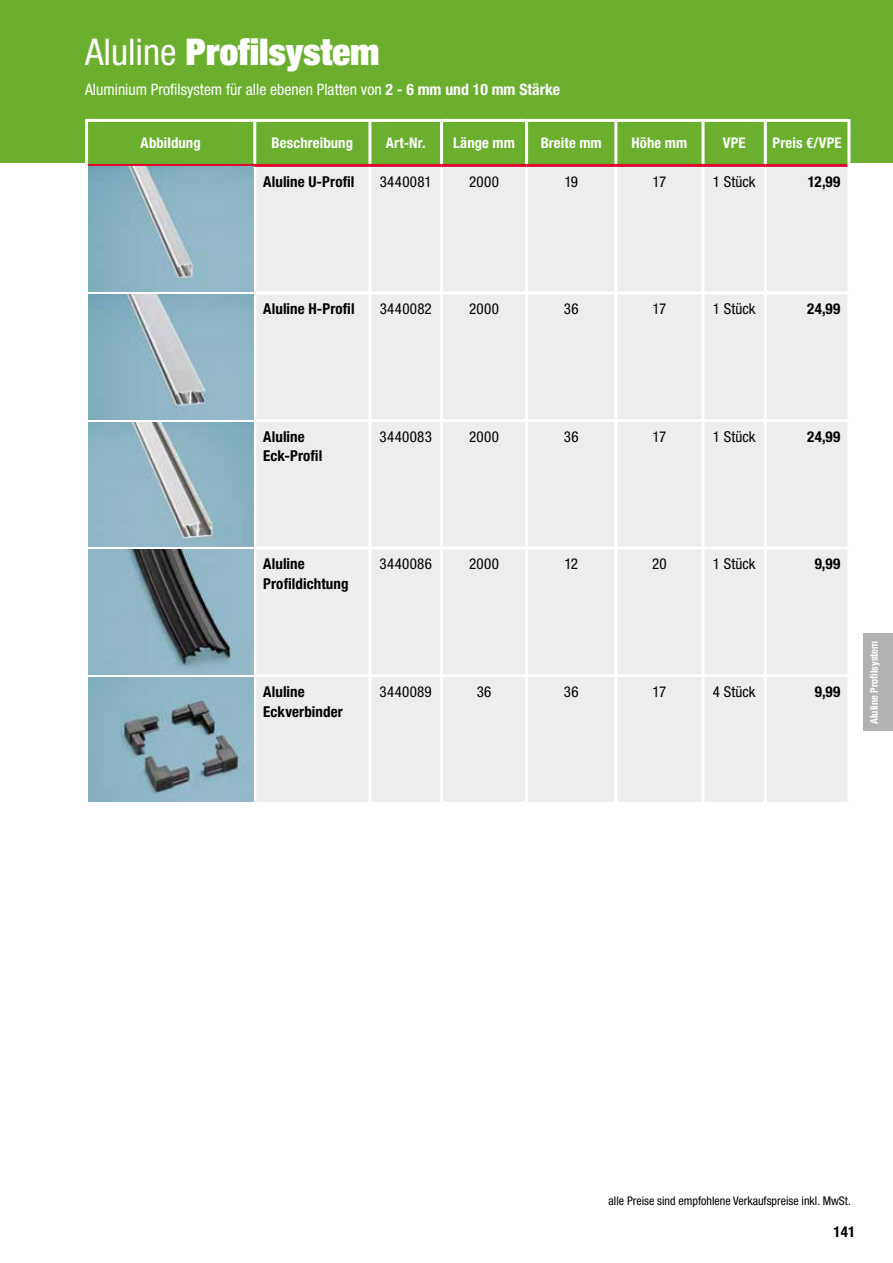
<style>
.page{position:relative;width:893px;height:1263px;background:#fff}
.page>*{position:absolute;margin:0;border:0;box-sizing:border-box;transform-origin:0 0}
.t1{font:900 condensed 36.9px "Helvetica Neue LT Pro";color:#fff}
.t2{font:condensed 15.75px "Helvetica Neue LT Pro";color:#fff}
.t3{font:700 condensed 15px/19.5px "Helvetica Neue LT Pro";letter-spacing:.005em;color:#000}
.t4{font:condensed 15px "Helvetica Neue LT Pro";letter-spacing:.02em;color:#000}
.t5{font:700 condensed 14.7px "Helvetica Neue LT Pro";letter-spacing:.005em;color:#fff}
.t6{font:condensed 12px "Helvetica Neue LT Pro";color:#000}
.t7{font:700 condensed 10.5px "Helvetica Neue LT Pro";color:#fff}
.s1{font-weight:400}
.s2{font-weight:700}
</style>
<div class="page">
<div style="left:0;top:0;width:893px;height:162px;background:#6ab02e"></div>
<div style="left:88px;top:122px;width:759px;height:42px;background:#6ab02e"></div>
<div style="left:256px;top:167px;width:591px;height:635px;background:#ededed"></div>
<hr style="left:368px;top:167px;width:3px;height:124px;background:#fff">
<hr style="left:440px;top:167px;width:3px;height:124px;background:#fff">
<hr style="left:525px;top:167px;width:3px;height:124px;background:#fff">
<hr style="left:614px;top:167px;width:3px;height:124px;background:#fff">
<hr style="left:701px;top:167px;width:3px;height:124px;background:#fff">
<hr style="left:764px;top:167px;width:3px;height:124px;background:#fff">
<hr style="left:85px;top:119px;width:170px;height:3px;background:#fff">
<hr style="left:85px;top:122px;width:3px;height:43px;background:#fff">
<hr style="left:255px;top:119px;width:115px;height:3px;background:#fff">
<hr style="left:370px;top:119px;width:71px;height:3px;background:#fff">
<hr style="left:441px;top:119px;width:86px;height:3px;background:#fff">
<hr style="left:527px;top:119px;width:89px;height:3px;background:#fff">
<hr style="left:616px;top:119px;width:87px;height:3px;background:#fff">
<hr style="left:703px;top:119px;width:62px;height:3px;background:#fff">
<hr style="left:765px;top:119px;width:85px;height:3px;background:#fff">
<hr style="left:370px;top:164px;width:71px;height:3px;background:#dd0b2f">
<hr style="left:441px;top:164px;width:86px;height:3px;background:#dd0b2f">
<hr style="left:527px;top:164px;width:89px;height:3px;background:#dd0b2f">
<hr style="left:616px;top:164px;width:87px;height:3px;background:#dd0b2f">
<hr style="left:703px;top:164px;width:62px;height:3px;background:#dd0b2f">
<hr style="left:765px;top:164px;width:82px;height:3px;background:#dd0b2f">
<hr style="left:253px;top:122px;width:3px;height:42px;background:#fff">
<hr style="left:88px;top:164px;width:167px;height:3px;background:#dd0b2f">
<hr style="left:368px;top:122px;width:3px;height:42px;background:#fff">
<hr style="left:440px;top:122px;width:3px;height:42px;background:#fff">
<hr style="left:525px;top:122px;width:3px;height:42px;background:#fff">
<hr style="left:614px;top:122px;width:3px;height:42px;background:#fff">
<hr style="left:701px;top:122px;width:3px;height:42px;background:#fff">
<hr style="left:764px;top:122px;width:3px;height:42px;background:#fff">
<hr style="left:847px;top:122px;width:3px;height:43px;background:#fff">
<hr style="left:255px;top:291px;width:115px;height:3px;background:#fff">
<hr style="left:370px;top:291px;width:71px;height:3px;background:#fff">
<hr style="left:368px;top:294px;width:3px;height:125px;background:#fff">
<hr style="left:441px;top:291px;width:86px;height:3px;background:#fff">
<hr style="left:440px;top:294px;width:3px;height:125px;background:#fff">
<hr style="left:527px;top:291px;width:89px;height:3px;background:#fff">
<hr style="left:525px;top:294px;width:3px;height:125px;background:#fff">
<hr style="left:616px;top:291px;width:87px;height:3px;background:#fff">
<hr style="left:614px;top:294px;width:3px;height:125px;background:#fff">
<hr style="left:703px;top:291px;width:62px;height:3px;background:#fff">
<hr style="left:701px;top:294px;width:3px;height:125px;background:#fff">
<hr style="left:765px;top:291px;width:85px;height:3px;background:#fff">
<hr style="left:764px;top:294px;width:3px;height:125px;background:#fff">
<hr style="left:255px;top:419px;width:115px;height:3px;background:#fff">
<hr style="left:370px;top:419px;width:71px;height:3px;background:#fff">
<hr style="left:368px;top:422px;width:3px;height:125px;background:#fff">
<hr style="left:441px;top:419px;width:86px;height:3px;background:#fff">
<hr style="left:440px;top:422px;width:3px;height:125px;background:#fff">
<hr style="left:527px;top:419px;width:89px;height:3px;background:#fff">
<hr style="left:525px;top:422px;width:3px;height:125px;background:#fff">
<hr style="left:616px;top:419px;width:87px;height:3px;background:#fff">
<hr style="left:614px;top:422px;width:3px;height:125px;background:#fff">
<hr style="left:703px;top:419px;width:62px;height:3px;background:#fff">
<hr style="left:701px;top:422px;width:3px;height:125px;background:#fff">
<hr style="left:765px;top:419px;width:85px;height:3px;background:#fff">
<hr style="left:764px;top:422px;width:3px;height:125px;background:#fff">
<hr style="left:255px;top:547px;width:115px;height:3px;background:#fff">
<hr style="left:370px;top:547px;width:71px;height:3px;background:#fff">
<hr style="left:368px;top:550px;width:3px;height:124px;background:#fff">
<hr style="left:441px;top:547px;width:86px;height:3px;background:#fff">
<hr style="left:440px;top:550px;width:3px;height:124px;background:#fff">
<hr style="left:527px;top:547px;width:89px;height:3px;background:#fff">
<hr style="left:525px;top:550px;width:3px;height:124px;background:#fff">
<hr style="left:616px;top:547px;width:87px;height:3px;background:#fff">
<hr style="left:614px;top:550px;width:3px;height:124px;background:#fff">
<hr style="left:703px;top:547px;width:62px;height:3px;background:#fff">
<hr style="left:701px;top:550px;width:3px;height:124px;background:#fff">
<hr style="left:765px;top:547px;width:85px;height:3px;background:#fff">
<hr style="left:764px;top:550px;width:3px;height:124px;background:#fff">
<hr style="left:255px;top:674px;width:115px;height:3px;background:#fff">
<hr style="left:370px;top:674px;width:71px;height:3px;background:#fff">
<hr style="left:368px;top:677px;width:3px;height:125px;background:#fff">
<hr style="left:441px;top:674px;width:86px;height:3px;background:#fff">
<hr style="left:440px;top:677px;width:3px;height:125px;background:#fff">
<hr style="left:527px;top:674px;width:89px;height:3px;background:#fff">
<hr style="left:525px;top:677px;width:3px;height:125px;background:#fff">
<hr style="left:616px;top:674px;width:87px;height:3px;background:#fff">
<hr style="left:614px;top:677px;width:3px;height:125px;background:#fff">
<hr style="left:703px;top:674px;width:62px;height:3px;background:#fff">
<hr style="left:701px;top:677px;width:3px;height:125px;background:#fff">
<hr style="left:765px;top:674px;width:85px;height:3px;background:#fff">
<hr style="left:764px;top:677px;width:3px;height:125px;background:#fff">
<hr style="left:255px;top:164px;width:115px;height:3px;background:#dd0b2f">
<img style="left:88px;top:167px;width:165px;height:124px">
<img style="left:88px;top:294px;width:165px;height:125px">
<img style="left:88px;top:422px;width:165px;height:125px">
<img style="left:88px;top:550px;width:165px;height:124px">
<img style="left:88px;top:677px;width:165px;height:125px">
<div style="left:863px;top:633px;width:30px;height:98px;background:#b3b2b2"></div>
<h1 class="t1" style="left:85px;top:27px;width:296px"><span class="s1">Aluline</span> Profilsystem</h1>
<p class="t2" style="left:85px;top:80px;width:477px">Aluminium Profilsystem für alle ebenen Platten von <span class="s2">2 - 6 mm und 10 mm Stärke</span></p>
<p class="t5" style="left:141px;top:134px;width:62px">Abbildung</p>
<p class="t5" style="left:272px;top:134px;width:83px">Beschreibung</p>
<p class="t5" style="left:386px;top:134px;width:41px">Art-Nr.</p>
<p class="t5" style="left:453px;top:134px;width:63px">Länge mm</p>
<p class="t5" style="left:541px;top:134px;width:63px">Breite mm</p>
<p class="t5" style="left:632px;top:134px;width:57px">Höhe mm</p>
<p class="t5" style="left:723px;top:134px;width:24px">VPE</p>
<p class="t5" style="left:773px;top:134px;width:71px">Preis €/VPE</p>
<p class="t3" style="left:263px;top:172px;width:93px">Aluline U-Profil</p>
<p class="t4" style="left:380px;top:173px;width:53px">3440081</p>
<p class="t4" style="left:469px;top:173px;width:31px">2000</p>
<p class="t4" style="left:564px;top:173px;width:15px">19</p>
<p class="t4" style="left:653px;top:173px;width:15px">17</p>
<p class="t4" style="left:713px;top:173px;width:44px">1 Stück</p>
<p class="t3" style="left:808px;top:172px;width:34px">12,99</p>
<p class="t3" style="left:263px;top:299px;width:93px">Aluline H-Profil</p>
<p class="t4" style="left:380px;top:300px;width:54px">3440082</p>
<p class="t4" style="left:469px;top:300px;width:31px">2000</p>
<p class="t4" style="left:564px;top:300px;width:16px">36</p>
<p class="t4" style="left:653px;top:300px;width:15px">17</p>
<p class="t4" style="left:713px;top:300px;width:44px">1 Stück</p>
<p class="t3" style="left:807px;top:299px;width:35px">24,99</p>
<p class="t3" style="left:263px;top:427px;width:61px">Aluline<br>Eck-Profil</p>
<p class="t4" style="left:380px;top:428px;width:54px">3440083</p>
<p class="t4" style="left:469px;top:428px;width:31px">2000</p>
<p class="t4" style="left:564px;top:428px;width:16px">36</p>
<p class="t4" style="left:653px;top:428px;width:15px">17</p>
<p class="t4" style="left:713px;top:428px;width:44px">1 Stück</p>
<p class="t3" style="left:807px;top:427px;width:35px">24,99</p>
<p class="t3" style="left:263px;top:554px;width:87px">Aluline<br>Profildichtung</p>
<p class="t4" style="left:380px;top:555px;width:54px">3440086</p>
<p class="t4" style="left:469px;top:555px;width:31px">2000</p>
<p class="t4" style="left:564px;top:555px;width:15px">12</p>
<p class="t4" style="left:652px;top:555px;width:16px">20</p>
<p class="t4" style="left:713px;top:555px;width:44px">1 Stück</p>
<p class="t3" style="left:815px;top:554px;width:27px">9,99</p>
<p class="t3" style="left:263px;top:682px;width:81px">Aluline<br>Eckverbinder</p>
<p class="t4" style="left:380px;top:683px;width:54px">3440089</p>
<p class="t4" style="left:477px;top:683px;width:16px">36</p>
<p class="t4" style="left:564px;top:683px;width:16px">36</p>
<p class="t4" style="left:653px;top:683px;width:15px">17</p>
<p class="t4" style="left:713px;top:683px;width:44px">4 Stück</p>
<p class="t3" style="left:815px;top:682px;width:27px">9,99</p>
<p class="t7" style="left:868px;top:724px;width:85px;rotate:-90deg">Aluline Profilsystem</p>
<p class="t6" style="left:609px;top:1194px;width:244px">alle Preise sind empfohlene Verkaufspreise inkl. MwSt.</p>
<p class="t3" style="left:834px;top:1222px;width:23px">141</p>
</div>
